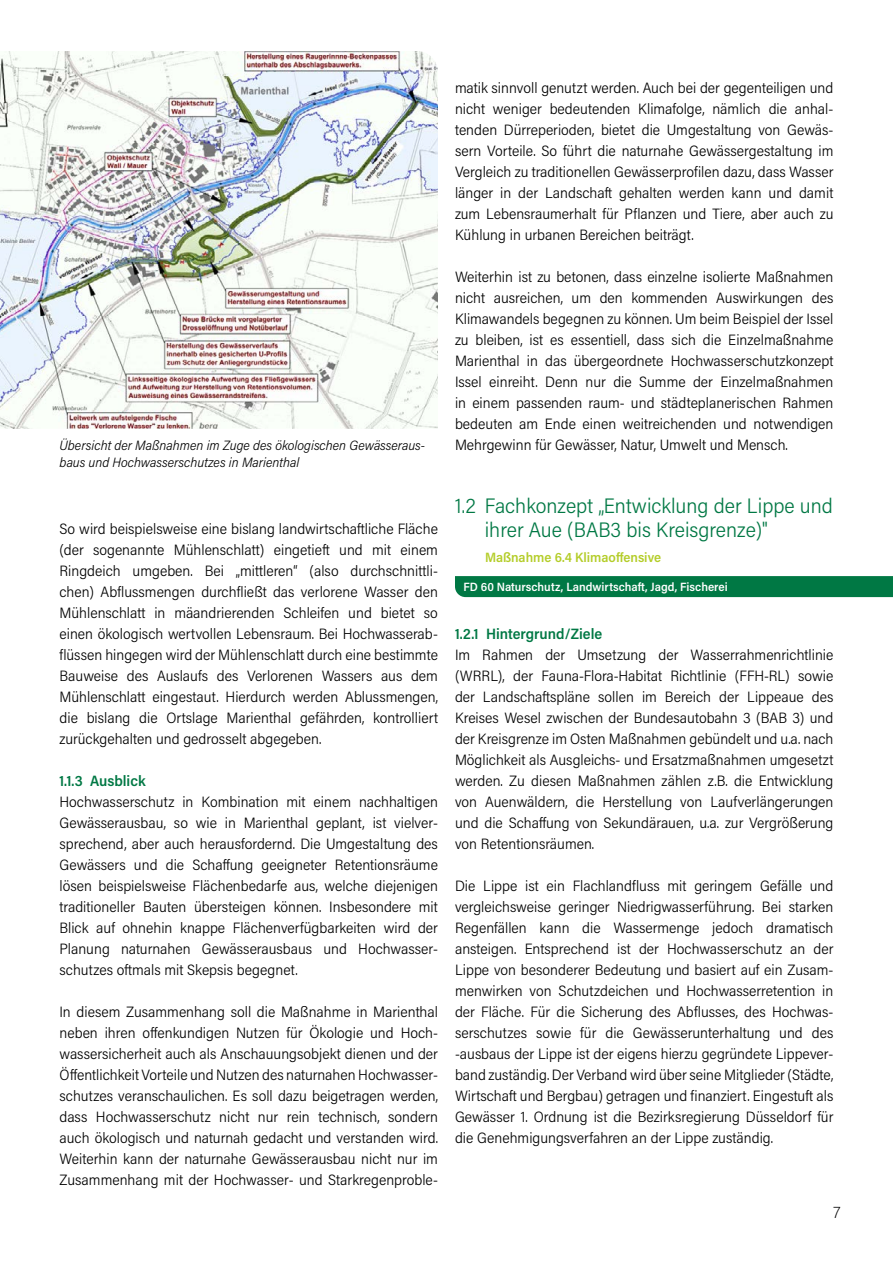
<style>
.page{position:relative;width:893px;height:1263px;background:#fff}
.page>*{position:absolute;margin:0;border:0;box-sizing:border-box;transform-origin:0 0}
.t1{font:300 21px/24px "Acumin Pro Semi Cond";color:#007844}
.t2{font:200 16.5px "Acumin Pro Semi Cond";color:#000}
.t3{font:300 15px/21px "Acumin Pro Semi Cond";color:#000;text-align:justify}
.t4{font:600 15px "Acumin Pro Semi Cond";color:#007844}
.t5{font:italic 300 13.5px/16.5px "Acumin Pro Semi Cond";color:#000}
.t6{font:600 13.5px "Acumin Pro Semi Cond";color:#b4cd29}
.t7{font:600 12px "Acumin Pro Semi Cond";color:#fff}
</style>
<div class="page">
<img style="left:0;top:51px;width:438px;height:378px">
<div style="left:455px;top:576px;width:438px;height:21px;background:#007844"></div>
<p class="t5" style="left:60px;top:436px;width:367px">Übersicht der Maßnahmen im Zuge des ökologischen Gewässeraus&shy;baus und Hochwasserschutzes in Marienthal</p>
<p class="t3" style="left:60px;top:518px;width:380px">So wird beispielsweise eine bislang landwirtschaftliche Fläche (der sogenannte Mühlenschlatt) eingetieft und mit einem Ringdeich umgeben. Bei „mittleren“ (also durchschnittli&shy;chen) Abflussmengen durchfließt das verlorene Wasser den Mühlenschlatt in mäandrierenden Schleifen und bietet so einen ökologisch wertvollen Lebensraum. Bei Hochwasserab&shy;flüssen hingegen wird der Mühlenschlatt durch eine bestimmte Bauweise des Auslaufs des Verlorenen Wassers aus dem Mühlenschlatt eingestaut. Hierdurch werden Ablussmengen, die bislang die Ortslage Marienthal gefährden, kontrolliert zurückgehalten und gedrosselt abgegeben.</p>
<p class="t4" style="left:60px;top:770px;width:88px">1.1.3 Ausblick</p>
<p class="t3" style="left:60px;top:791px;width:380px">Hochwasserschutz in Kombination mit einem nachhaltigen Gewässerausbau, so wie in Marienthal geplant, ist vielver&shy;sprechend, aber auch herausfordernd. Die Umgestaltung des Gewässers und die Schaffung geeigneter Retentionsräume lösen beispielsweise Flächenbedarfe aus, welche diejenigen traditioneller Bauten übersteigen können. Insbesondere mit Blick auf ohnehin knappe Flächenverfügbarkeiten wird der Planung naturnahen Gewässerausbaus und Hochwasser&shy;schutzes oftmals mit Skepsis begegnet.</p>
<p class="t3" style="left:60px;top:1001px;width:380px">In diesem Zusammenhang soll die Maßnahme in Marienthal neben ihren offenkundigen Nutzen für Ökologie und Hoch&shy;wassersicherheit auch als Anschauungsobjekt dienen und der Öffentlichkeit Vorteile und Nutzen des naturnahen Hochwasser&shy;schutzes veranschaulichen. Es soll dazu beigetragen werden, dass Hochwasserschutz nicht nur rein technisch, sondern auch ökologisch und naturnah gedacht und verstanden wird.<br>Weiterhin kann der naturnahe Gewässerausbau nicht nur im Zusammenhang mit der Hochwasser- und Starkregenproble-</p>
<p class="t3" style="left:455px;top:77px;width:380px">matik sinnvoll genutzt werden. Auch bei der gegenteiligen und nicht weniger bedeutenden Klimafolge, nämlich die anhal&shy;tenden Dürreperioden, bietet die Umgestaltung von Gewäs&shy;sern Vorteile. So führt die naturnahe Gewässergestaltung im Vergleich zu traditionellen Gewässerprofilen dazu, dass Wasser länger in der Landschaft gehalten werden kann und damit zum Lebensraumerhalt für Pflanzen und Tiere, aber auch zu Kühlung in urbanen Bereichen beiträgt.</p>
<p class="t3" style="left:455px;top:266px;width:380px">Weiterhin ist zu betonen, dass einzelne isolierte Maßnahmen nicht ausreichen, um den kommenden Auswirkungen des Klimawandels begegnen zu können. Um beim Beispiel der Issel zu bleiben, ist es essentiell, dass sich die Einzelmaßnahme Marienthal in das übergeordnete Hochwasserschutzkonzept Issel einreiht. Denn nur die Summe der Einzelmaßnahmen in einem passenden raum- und städteplanerischen Rahmen bedeuten am Ende einen weitreichenden und notwendigen Mehrgewinn für Gewässer, Natur, Umwelt und Mensch.</p>
<h1 class="t1" style="left:485px;top:493px;width:350px;text-indent:-30px">1.2 Fachkonzept „Entwicklung der Lippe und ihrer Aue (BAB3 bis Kreisgrenze)"</h1>
<p class="t6" style="left:485px;top:548px;width:178px">Maßnahme 6.4 Klimaoffensive</p>
<p class="t7" style="left:463px;top:578px;width:266px">FD 60 Naturschutz, Landwirtschaft, Jagd, Fischerei</p>
<p class="t4" style="left:455px;top:623px;width:149px">1.2.1 Hintergrund/Ziele</p>
<p class="t3" style="left:455px;top:644px;width:380px">Im Rahmen der Umsetzung der Wasserrahmenrichtlinie (WRRL), der Fauna-Flora-Habitat Richtlinie (FFH-RL) sowie der Landschaftspläne sollen im Bereich der Lippeaue des Kreises Wesel zwischen der Bundesautobahn 3 (BAB 3) und der Kreisgrenze im Osten Maßnahmen gebündelt und u.a. nach Möglichkeit als Ausgleichs- und Ersatzmaßnahmen umgesetzt werden. Zu diesen Maßnahmen zählen z.B. die Entwicklung von Auenwäldern, die Herstellung von Laufverlängerungen und die Schaffung von Sekundärauen, u.a. zur Vergrößerung von Retentionsräumen.</p>
<p class="t3" style="left:455px;top:875px;width:380px">Die Lippe ist ein Flachlandfluss mit geringem Gefälle und vergleichsweise geringer Niedrigwasserführung. Bei starken Regenfällen kann die Wassermenge jedoch dramatisch ansteigen. Entsprechend ist der Hochwasserschutz an der Lippe von besonderer Bedeutung und basiert auf ein Zusam&shy;menwirken von Schutzdeichen und Hochwasserretention in der Fläche. Für die Sicherung des Abflusses, des Hochwas&shy;serschutzes sowie für die Gewässerunterhaltung und des -ausbaus der Lippe ist der eigens hierzu gegründete Lippever&shy;band zuständig. Der Verband wird über seine Mitglieder (Städte, Wirtschaft und Bergbau) getragen und finanziert. Eingestuft als Gewässer 1. Ordnung ist die Bezirksregierung Düsseldorf für die Genehmigungsverfahren an der Lippe zuständig.</p>
<p class="t2" style="left:833px;top:1201px;width:8px">7</p>
</div>
